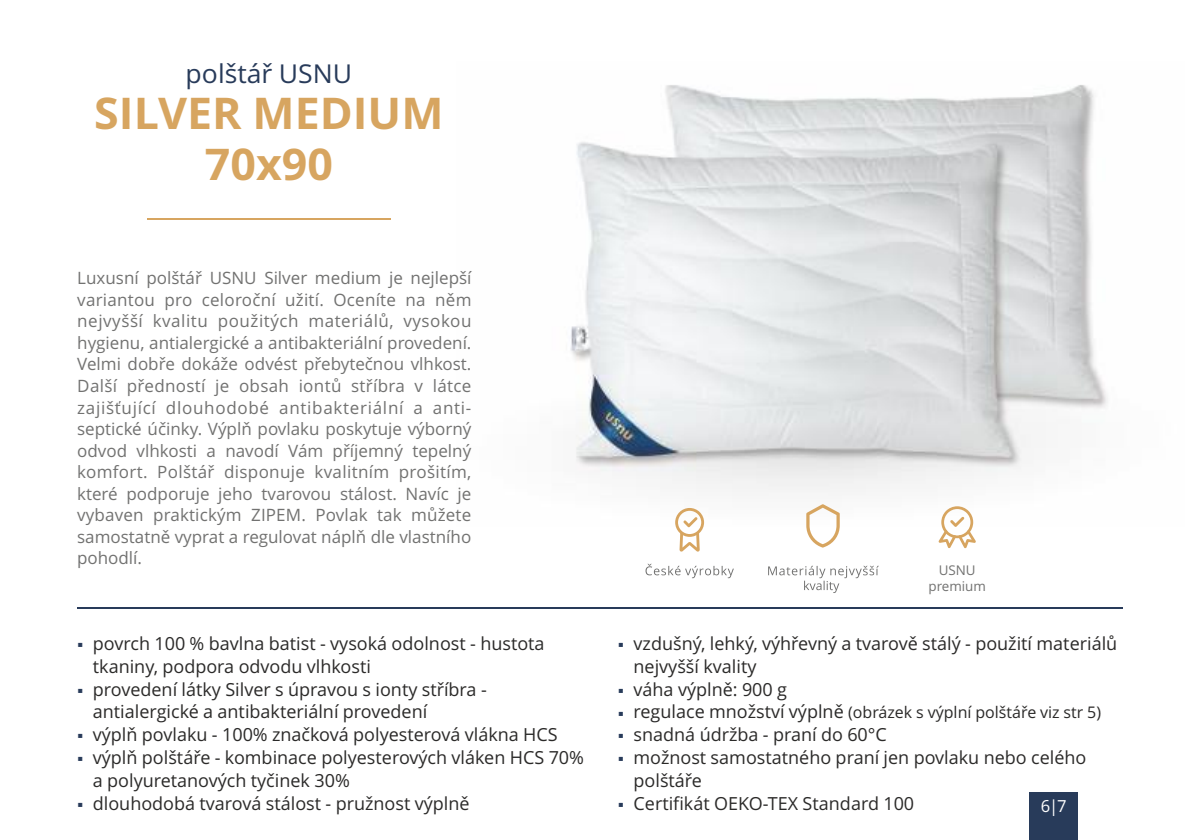
<style>
.page{position:relative;width:1191px;height:840px;background:#fff}
.page>*{position:absolute;margin:0;border:0;box-sizing:border-box;transform-origin:0 0}
.t1{font:700 43.6px/50.6px "Open Sans";color:#d7a560;text-align:center}
.t2{font:26px "Open Sans";color:#283b5a}
.t3{font:18px/22.8px "Open Sans";color:#2b2a29}
.t4{font:17px/21.6px "Open Sans";color:#727271;text-align:justify}
.t5{font:16.6px "Open Sans";color:#fefefe}
.t6{font:16px "Open Sans";color:#2b2a29}
.t7{font:13.4px/15.6px "Open Sans";color:#727271;text-align:center}
.s1{color:#283b5a}
.s2{font-size:18px}
</style>
<div class="page">
<img style="left:570px;top:85px;width:538px;height:441px">
<div style="left:1029px;top:792px;width:49px;height:47px;background:#283b5a"></div>
<hr style="left:147px;top:218px;width:244px;height:2px;background:#d7a560">
<hr style="left:77px;top:606px;width:1045px;height:2px;background:#283b5a">
<svg style="left:768px;top:565px;width:110px;height:27px"></svg>
<svg style="left:806px;top:504px;width:33px;height:43px"></svg>
<svg style="left:645px;top:563px;width:89px;height:15px"></svg>
<svg style="left:675px;top:507px;width:29px;height:44px"></svg>
<svg style="left:938px;top:506px;width:38px;height:42px"></svg>
<h2 class="t2" style="left:186px;top:63px;width:168px">polštář USNU</h2>
<h1 class="t1" style="left:94px;top:92px;width:351px">SILVER MEDIUM<br>70x90</h1>
<p class="t4" style="left:77px;top:269px;width:396px">Luxusní polštář USNU Silver medium je nejlepší variantou pro celoroční užití. Oceníte na něm nejvyšší kvalitu použitých materiálů, vysokou hygienu, antialergické a antibakteriální provedení.<br>Velmi dobře dokáže odvést přebytečnou vlhkost.<br>Další předností je obsah iontů stříbra v látce zajišťující dlouhodobé antibakteriální a anti&shy;septické účinky. Výplň povlaku poskytuje výborný odvod vlhkosti a navodí Vám příjemný tepelný komfort. Polštář disponuje kvalitním prošitím, které podporuje jeho tvarovou stálost. Navíc je vybaven praktickým ZIPEM. Povlak tak můžete samostatně vyprat a regulovat náplň dle vlastního pohodlí.</p>
<p class="t3" style="left:93px;top:633px;width:453px;text-indent:-16px"><span class="s1">▪</span> povrch 100 % bavlna batist - vysoká odolnost - hustota tkaniny, podpora odvodu vlhkosti</p>
<p class="t3" style="left:93px;top:679px;width:395px;text-indent:-16px"><span class="s1">▪</span> provedení látky Silver s úpravou s ionty stříbra - antialergické a antibakteriální provedení</p>
<p class="t3" style="left:77px;top:724px;width:482px"><span class="s1">▪</span> výplň povlaku - 100% značková polyesterová vlákna HCS</p>
<p class="t3" style="left:93px;top:747px;width:493px;text-indent:-16px"><span class="s1">▪</span> výplň polštáře - kombinace polyesterových vláken HCS 70% a polyuretanových tyčinek 30%</p>
<p class="t3" style="left:77px;top:793px;width:394px"><span class="s1">▪</span> dlouhodobá tvarová stálost - pružnost výplně</p>
<p class="t7" style="left:928px;top:563px;width:59px">USNU premium</p>
<p class="t3" style="left:633px;top:633px;width:485px;text-indent:-16px"><span class="s1">▪</span> vzdušný, lehký, výhřevný a tvarově stálý - použití materiálů nejvyšší kvality</p>
<p class="t3" style="left:618px;top:679px;width:171px"><span class="s1">▪</span> váha výplně: 900 g</p>
<p class="t6" style="left:618px;top:705px;width:485px"><span class="s1">▪</span> <span class="s2">regulace množství výplně</span> (obrázek s výplní polštáře viz str 5)</p>
<p class="t3" style="left:618px;top:724px;width:270px"><span class="s1">▪</span> snadná údržba - praní do 60°C</p>
<p class="t3" style="left:633px;top:747px;width:454px;text-indent:-16px"><span class="s1">▪</span> možnost samostatného praní jen povlaku nebo celého polštáře</p>
<p class="t3" style="left:618px;top:793px;width:298px"><span class="s1">▪</span> Certifikát OEKO-TEX Standard 100</p>
<p class="t5" style="left:1041px;top:798px;width:27px">6|7</p>
</div>
